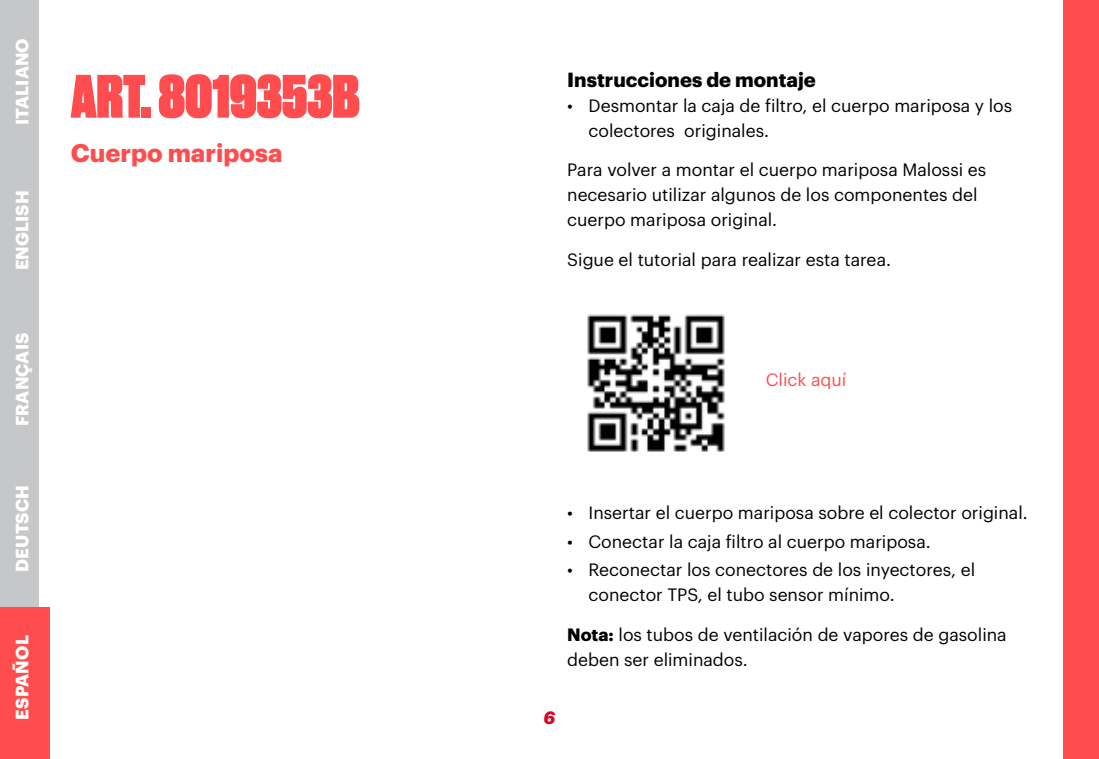
<style>
.page{position:relative;width:1099px;height:759px;background:#fff}
.page>*{position:absolute;margin:0;border:0;box-sizing:border-box;transform-origin:0 0}
.t1{font:57.5px "Druk Super";color:#ff4d4f}
.t2{font:700 25px "Graphik";color:#ff4d4f}
.t3{font:700 20px "Graphik";color:#000}
.t4{font:17.5px/25px "Graphik";color:#000}
.t5{font:700 17.5px "Graphik";letter-spacing:.005em;color:#fff}
.t6{font:17.5px "Graphik";color:#ff4d4f}
.t7{font:italic 700 17.5px "Graphik";color:#e20021}
.s1{font-weight:700}
</style>
<div class="page">
<div style="left:0;top:0;width:39px;height:152px;background:#c6c7c8"></div>
<div style="left:0;top:152px;width:39px;height:151px;background:#c6c7c8"></div>
<div style="left:0;top:303px;width:39px;height:152px;background:#c6c7c8"></div>
<div style="left:0;top:455px;width:39px;height:152px;background:#c6c7c8"></div>
<div style="left:0;top:607px;width:50px;height:151px;background:#ff4d4f"></div>
<div style="left:1063px;top:0;width:35px;height:758px;background:#ff4d4f"></div>
<img style="left:587px;top:314px;width:138px;height:138px">
<p class="t5" style="left:9px;top:125px;width:88px;rotate:-90deg">ITALIANO</p>
<p class="t5" style="left:9px;top:270px;width:81px;rotate:-90deg">ENGLISH</p>
<p class="t5" style="left:9px;top:426px;width:95px;rotate:-90deg">FRANÇAIS</p>
<p class="t5" style="left:9px;top:571px;width:88px;rotate:-90deg">DEUTSCH</p>
<p class="t5" style="left:9px;top:719px;width:86px;rotate:-90deg">ESPAÑOL</p>
<h1 class="t1" style="left:71px;top:56px;width:290px">ART. 8019353B</h1>
<h2 class="t2" style="left:71px;top:133px;width:213px">Cuerpo mariposa</h2>
<p class="t3" style="left:567px;top:64px;width:250px">Instrucciones de montaje</p>
<p class="t4" style="left:588px;top:92px;width:425px;text-indent:-21px">• Desmontar la caja de filtro, el cuerpo mariposa y los colectores originales.</p>
<p class="t4" style="left:567px;top:156px;width:420px">Para volver a montar el cuerpo mariposa Malossi es necesario utilizar algunos de los componentes del cuerpo mariposa original.</p>
<p class="t4" style="left:567px;top:245px;width:325px">Sigue el tutorial para realizar esta tarea.</p>
<p class="t6" style="left:765px;top:366px;width:82px">Click aquí</p>
<p class="t4" style="left:567px;top:498px;width:462px">• Insertar el cuerpo mariposa sobre el colector original.</p>
<p class="t4" style="left:567px;top:527px;width:365px">• Conectar la caja filtro al cuerpo mariposa.</p>
<p class="t4" style="left:588px;top:556px;width:388px;text-indent:-21px">• Reconectar los conectores de los inyectores, el conector TPS, el tubo sensor mínimo.</p>
<p class="t4" style="left:567px;top:620px;width:441px"><span class="s1">Nota:</span> los tubos de ventilación de vapores de gasolina deben ser eliminados.</p>
<p class="t7" style="left:543px;top:703px;width:13px">6</p>
</div>
